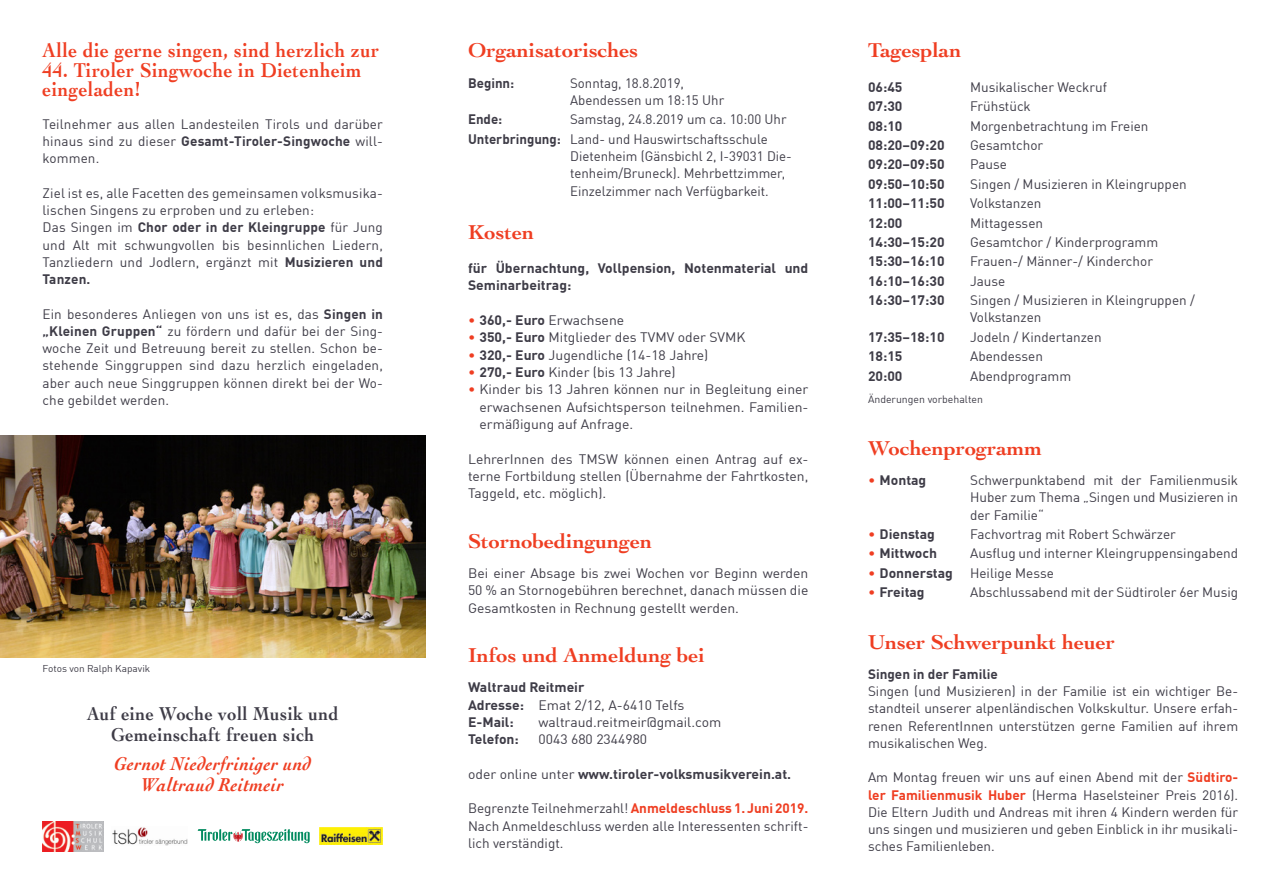
<style>
.page{position:relative;width:1268px;height:893px;background:#fff}
.page>*{position:absolute;margin:0;border:0;box-sizing:border-box;transform-origin:0 0}
.t1{font:700 21px "Cochin";color:#ef3e22}
.t2{font:700 21px/19.5px "Cochin";letter-spacing:.025em;color:#ef3e22;scale:.9 1}
.t3{font:700 19.5px/21px "Cochin";letter-spacing:.025em;color:#3e3c47;text-align:center;scale:.9 1}
.t4{font:italic 700 19.5px/21px "Cochin";letter-spacing:.025em;color:#ef3e22;text-align:center;scale:.9 1}
.t5{font:13.5px/17.2px "DIN Offc";color:#3e3c47;text-align:justify}
.t6{font:700 13.5px/17.2px "DIN Offc";color:#3e3c47}
.t7{font:10.5px "DIN Offc";color:#3e3c47}
.t8{font:9.75px "DIN Offc";color:#3e3c47}
.s1{font-weight:700}
.s2{color:#ef3e22}
.s3{font-weight:400}
.s4{font-weight:700;color:#ef3e22}
.s5{font-weight:400;color:#ef3e22}
</style>
<div class="page">
<img style="left:0;top:436px;width:425px;height:221px">
<img style="left:112px;top:827px;width:76px;height:19px">
<svg style="left:198px;top:829px;width:111px;height:14px"></svg>
<img style="left:320px;top:828px;width:63px;height:17px">
<img style="left:43px;top:821px;width:60px;height:30px">
<h1 class="t2" style="left:43px;top:40px;width:375px">Alle die gerne singen, sind herzlich zur</h1>
<h1 class="t2" style="left:43px;top:59px;width:356px">44. Tiroler Singwoche in Dietenheim eingeladen!</h1>
<p class="t5" style="left:43px;top:115px;width:342px">Teilnehmer aus allen Landesteilen Tirols und darüber hinaus sind zu dieser <span class="s1">Gesamt-Tiroler-Singwoche</span> will&shy;kommen.</p>
<p class="t5" style="left:43px;top:184px;width:342px;text-align:left">Ziel ist es, alle Facetten des gemeinsamen volksmusika&shy;lischen Singens zu erproben und zu erleben:<br>Das Singen im <span class="s1">Chor oder in der Kleingruppe</span> für Jung und Alt mit schwungvollen bis besinnlichen Liedern, Tanzliedern und Jodlern, ergänzt mit <span class="s1">Musizieren und Tanzen.</span></p>
<p class="t5" style="left:43px;top:305px;width:342px">Ein besonderes Anliegen von uns ist es, das <span class="s1">Singen in „Kleinen Gruppen“</span> zu fördern und dafür bei der Sing&shy;woche Zeit und Betreuung bereit zu stellen. Schon be&shy;stehende Singgruppen sind dazu herzlich eingeladen, aber auch neue Singgruppen können direkt bei der Wo&shy;che gebildet werden.</p>
<p class="t8" style="left:43px;top:662px;width:109px">Fotos von Ralph Kapavik</p>
<h2 class="t3" style="left:87px;top:702px;width:281px">Auf eine Woche voll Musik und<br>Gemeinschaft freuen sich</h2>
<h2 class="t4" style="left:114px;top:752px;width:220px">Gernot Niederfriniger und<br>Waltraud Reitmeir</h2>
<h1 class="t1" style="left:468px;top:36px;width:172px">Organisatorisches</h1>
<p class="t6" style="left:468px;top:73px;width:48px">Beginn:</p>
<p class="t5" style="left:570px;top:74px;width:156px">Sonntag, 18.8.2019,<br>Abendessen um 18:15 Uhr</p>
<p class="t6" style="left:468px;top:110px;width:36px">Ende:</p>
<p class="t5" style="left:468px;top:109px;width:320px;line-height:19.5px;text-indent:102px">Samstag, 24.8.2019 um ca. 10:00 Uhr<br><span class="s1">Unterbringung:</span> Land- und Hauswirtschaftsschule</p>
<p class="t5" style="left:570px;top:147px;width:223px;text-align:left">Dietenheim (Gänsbichl 2, I-39031 Die&shy;tenheim/Bruneck). Mehrbettzimmer,<br>Einzelzimmer nach Verfügbarkeit.</p>
<h1 class="t1" style="left:468px;top:218px;width:68px">Kosten</h1>
<p class="t6" style="left:468px;top:259px;width:342px">für Übernachtung, Vollpension, Notenmaterial und<br>Seminarbeitrag:</p>
<p class="t5" style="left:468px;top:311px;width:158px"><span class="s2">•</span> <span class="s1">360,- Euro</span> Erwachsene</p>
<p class="t5" style="left:468px;top:329px;width:279px"><span class="s2">•</span> <span class="s1">350,- Euro</span> Mitglieder des TVMV oder SVMK</p>
<p class="t5" style="left:468px;top:346px;width:242px"><span class="s2">•</span> <span class="s1">320,- Euro</span> Jugendliche (14-18 Jahre)</p>
<p class="t5" style="left:468px;top:363px;width:209px"><span class="s2">•</span> <span class="s1">270,- Euro</span> Kinder (bis 13 Jahre)</p>
<p class="t5" style="left:479px;top:381px;width:330px;text-indent:-11px"><span class="s2">•</span> Kinder bis 13 Jahren können nur in Begleitung einer erwachsenen Aufsichtsperson teilnehmen. Familien&shy;ermäßigung auf Anfrage.</p>
<p class="t5" style="left:468px;top:450px;width:342px">LehrerInnen des TMSW können einen Antrag auf ex&shy;terne Fortbildung stellen (Übernahme der Fahrtkosten, Taggeld, etc. möglich).</p>
<h1 class="t1" style="left:468px;top:527px;width:185px">Stornobedingungen</h1>
<p class="t5" style="left:468px;top:564px;width:342px">Bei einer Absage bis zwei Wochen vor Beginn werden 50 % an Stornogebühren berechnet, danach müssen die Gesamtkosten in Rechnung gestellt werden.</p>
<h1 class="t1" style="left:468px;top:641px;width:238px">Infos und Anmeldung bei</h1>
<p class="t6" style="left:468px;top:678px;width:218px">Waltraud Reitmeir<br>Adresse: <span class="s3">Emat 2/12, A-6410 Telfs<br></span>E-Mail:</p>
<p class="t5" style="left:538px;top:713px;width:184px">waltraud.reitmeir@gmail.com</p>
<p class="t6" style="left:468px;top:730px;width:52px">Telefon:</p>
<p class="t5" style="left:538px;top:730px;width:110px">0043 680 2344980</p>
<p class="t6" style="left:468px;top:765px;width:324px"><span class="s3">oder online unter</span> www.tiroler-volksmusikverein.at.</p>
<p class="t5" style="left:468px;top:800px;width:342px">Begrenzte Teilnehmerzahl! <span class="s4">Anmeldeschluss 1. Juni 2019.<br></span>Nach Anmeldeschluss werden alle Interessenten schrift&shy;lich verständigt.</p>
<h1 class="t1" style="left:867px;top:36px;width:95px">Tagesplan</h1>
<p class="t6" style="left:867px;top:78px;width:36px">06:45</p>
<p class="t5" style="left:969px;top:78px;width:138px">Musikalischer Weckruf</p>
<p class="t6" style="left:867px;top:97px;width:36px">07:30</p>
<p class="t5" style="left:969px;top:98px;width:62px">Frühstück</p>
<p class="t6" style="left:867px;top:117px;width:36px">08:10</p>
<p class="t5" style="left:969px;top:117px;width:180px">Morgenbetrachtung im Freien</p>
<p class="t6" style="left:867px;top:136px;width:78px">08:20–09:20</p>
<p class="t5" style="left:969px;top:136px;width:75px">Gesamtchor</p>
<p class="t6" style="left:867px;top:155px;width:78px">09:20–09:50</p>
<p class="t5" style="left:969px;top:156px;width:38px">Pause</p>
<p class="t6" style="left:867px;top:175px;width:78px">09:50–10:50</p>
<p class="t5" style="left:969px;top:175px;width:218px">Singen / Musizieren in Kleingruppen</p>
<p class="t6" style="left:867px;top:194px;width:78px">11:00–11:50</p>
<p class="t5" style="left:969px;top:194px;width:73px">Volkstanzen</p>
<p class="t6" style="left:867px;top:214px;width:36px">12:00</p>
<p class="t5" style="left:969px;top:214px;width:74px">Mittagessen</p>
<p class="t6" style="left:867px;top:233px;width:78px">14:30–15:20</p>
<p class="t5" style="left:969px;top:233px;width:190px">Gesamtchor / Kinderprogramm</p>
<p class="t6" style="left:867px;top:252px;width:78px">15:30–16:10</p>
<p class="t5" style="left:969px;top:253px;width:184px">Frauen-/ Männer-/ Kinderchor</p>
<p class="t6" style="left:867px;top:272px;width:78px">16:10–16:30</p>
<p class="t5" style="left:969px;top:272px;width:37px">Jause</p>
<p class="t6" style="left:867px;top:291px;width:78px">16:30–17:30</p>
<p class="t5" style="left:969px;top:291px;width:226px">Singen / Musizieren in Kleingruppen /<br>Volkstanzen</p>
<p class="t6" style="left:867px;top:328px;width:78px">17:35–18:10</p>
<p class="t5" style="left:969px;top:328px;width:133px">Jodeln / Kindertanzen</p>
<p class="t6" style="left:867px;top:347px;width:36px">18:15</p>
<p class="t5" style="left:969px;top:347px;width:74px">Abendessen</p>
<p class="t6" style="left:867px;top:366px;width:36px">20:00</p>
<p class="t5" style="left:969px;top:367px;width:103px">Abendprogramm</p>
<p class="t7" style="left:867px;top:393px;width:116px">Änderungen vorbehalten</p>
<h1 class="t1" style="left:867px;top:434px;width:175px">Wochenprogramm</h1>
<p class="t6" style="left:867px;top:471px;width:60px"><span class="s5">•</span> Montag</p>
<p class="t5" style="left:969px;top:471px;width:269px">Schwerpunktabend mit der Familienmusik Huber zum Thema „Singen und Musizieren in der Familie“</p>
<p class="t6" style="left:867px;top:525px;width:68px"><span class="s5">•</span> Dienstag</p>
<p class="t5" style="left:969px;top:525px;width:207px">Fachvortrag mit Robert Schwärzer</p>
<p class="t6" style="left:867px;top:544px;width:71px"><span class="s5">•</span> Mittwoch</p>
<p class="t5" style="left:969px;top:544px;width:269px">Ausflug und interner Kleingruppensingabend</p>
<p class="t6" style="left:867px;top:564px;width:86px"><span class="s5">•</span> Donnerstag</p>
<p class="t5" style="left:969px;top:564px;width:85px">Heilige Messe</p>
<p class="t6" style="left:867px;top:583px;width:58px"><span class="s5">•</span> Freitag</p>
<p class="t5" style="left:969px;top:583px;width:269px">Abschlussabend mit der Südtiroler 6er Musig</p>
<h1 class="t1" style="left:867px;top:628px;width:248px">Unser Schwerpunkt heuer</h1>
<p class="t6" style="left:867px;top:665px;width:131px">Singen in der Familie</p>
<p class="t5" style="left:867px;top:682px;width:371px">Singen (und Musizieren) in der Familie ist ein wichtiger Be&shy;standteil unserer alpenländischen Volkskultur. Unsere erfah&shy;renen ReferentInnen unterstützen gerne Familien auf ihrem musikalischen Weg.</p>
<p class="t5" style="left:867px;top:769px;width:371px">Am Montag freuen wir uns auf einen Abend mit der <span class="s4">Südtiro&shy;ler Familienmusik Huber</span> (Herma Haselsteiner Preis 2016).<br>Die Eltern Judith und Andreas mit ihren 4 Kindern werden für uns singen und musizieren und geben Einblick in ihr musikali&shy;sches Familienleben.</p>
</div>
